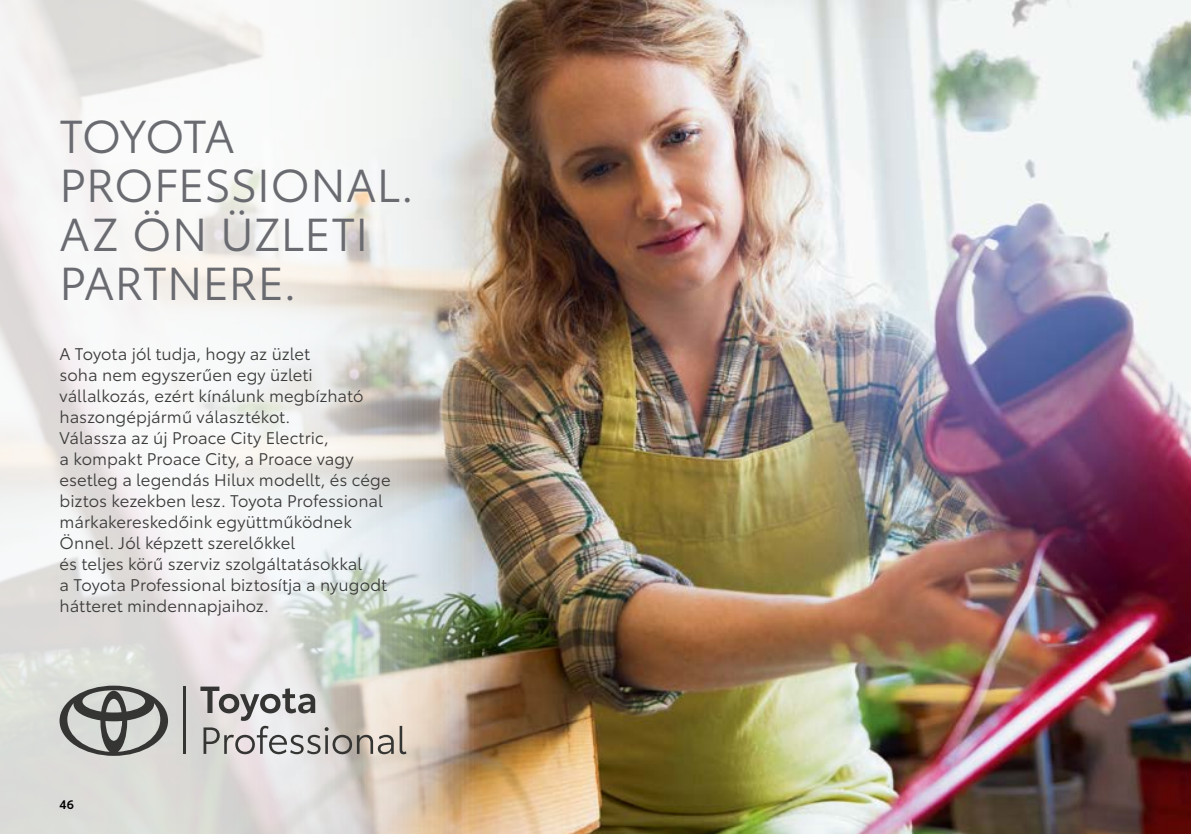
<style>
.page{position:relative;width:1191px;height:834px;background:#fff}
.page>*{position:absolute;margin:0;border:0;box-sizing:border-box;transform-origin:0 0}
.t1{font:45.5px/48.6px "Toyota Type";color:#696b71}
.t2{font:16.62px/21px "Toyota Type";color:#3b3b3a}
.t3{font:600 12.25px "Toyota Type";color:#000}
</style>
<div class="page">
<img style="left:0;top:0;width:1191px;height:833px">
<svg style="left:200px;top:686px;width:206px;height:68px;background:#c1bcb8"></svg>
<hr style="left:184px;top:686px;width:2px;height:67px;background:#353534">
<svg style="left:60px;top:685px;width:108px;height:70px;background:#9a9b99"></svg>
<h1 class="t1" style="left:60px;top:109px;width:356px">TOYOTA<br>PROFESSIONAL.<br>AZ ÖN ÜZLETI<br>PARTNERE.</h1>
<p class="t2" style="left:60px;top:342px;width:332px">A Toyota jól tudja, hogy az üzlet<br>soha nem egyszerűen egy üzleti vállalkozás, ezért kínálunk megbízható haszongépjármű választékot.<br>Válassza az új Proace City Electric,<br>a kompakt Proace City, a Proace vagy esetleg a legendás Hilux modellt, és cége biztos kezekben lesz. Toyota Professional márkakereskedőink együttműködnek Önnel. Jól képzett szerelőkkel<br>és teljes körű szerviz szolgáltatásokkal<br>a Toyota Professional biztosítja a nyugodt hátteret mindennapjaihoz.</p>
<p class="t3" style="left:60px;top:794px;width:16px">46</p>
</div>
